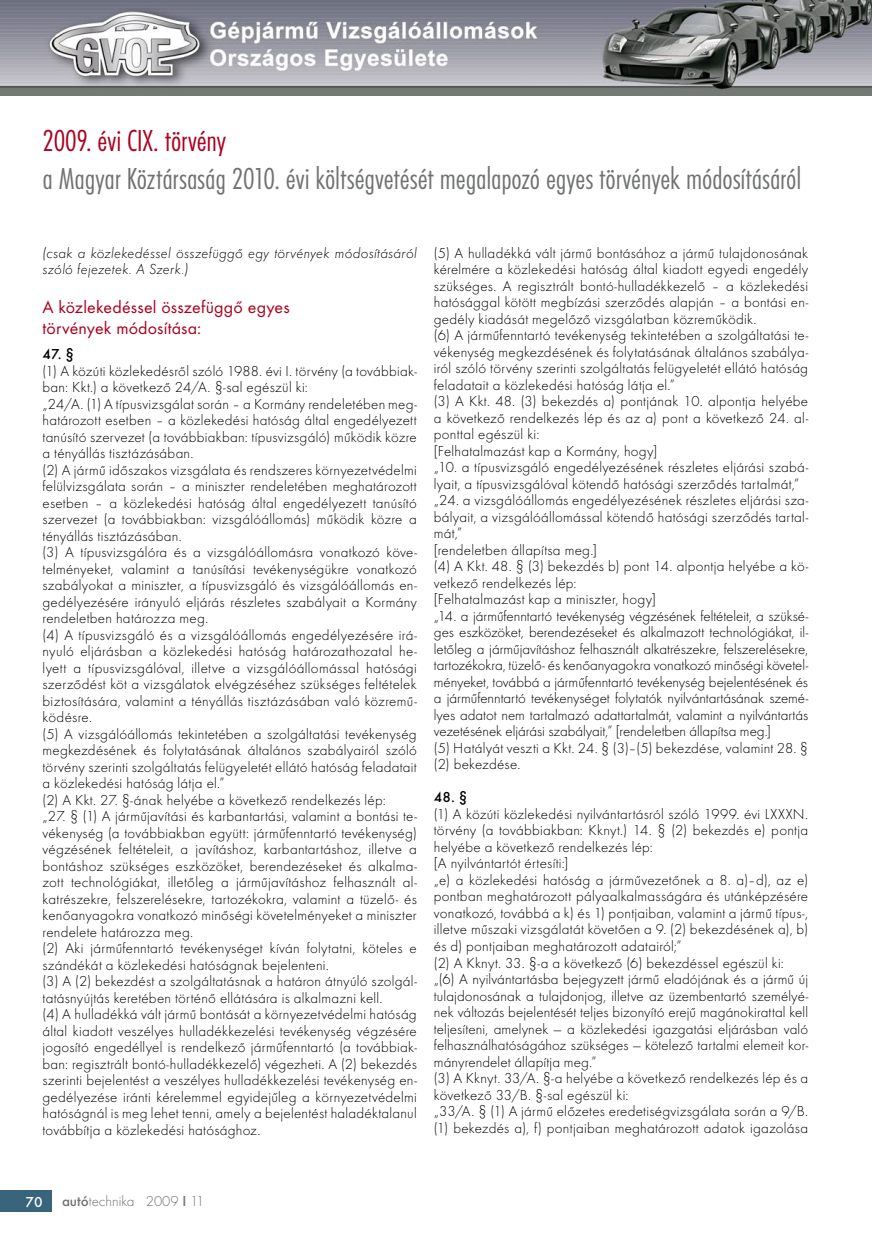
<style>
.page{position:relative;width:872px;height:1246px;background:#fff}
.page>*{position:absolute;margin:0;border:0;box-sizing:border-box;transform-origin:0 0}
.Felcim1{font:31.5px "Futura TOT Lig Con";letter-spacing:-.005em;color:#707172}
.Felcim1-2{font:31.5px "Futura TOT Lig Con";letter-spacing:-.005em;color:#ab011e}
.alcim{font:18px/21.6px "Futura TOT Boo";letter-spacing:.01em;color:#ab011e}
.szöveg{font:300 15px/16.5px "Futura TOT";letter-spacing:.015em;color:#000;text-align:justify}
.szöveg-2{font:italic 300 15px/16.5px "Futura TOT";letter-spacing:.015em;color:#000}
.t1{font:300 15px "Futura TOT";color:#707172}
.szöveg-3{font:500 15px "Futura TOT";color:#000}
.t2{font:500 15px "Futura TOT";color:#fff}
.s1{font-weight:500}
</style>
<div class="page">
<div style="left:0;top:1191px;width:51px;height:21px;background:#38647c"></div>
<img style="left:0;top:0;width:872px;height:96px">
<p class="Felcim1-2" style="left:43px;top:123px;width:185px">2009. évi CIX. törvény</p>
<p class="Felcim1" style="left:43px;top:160px;width:760px">a Magyar Köztársaság 2010. évi költségvetését megalapozó egyes törvények módosításáról</p>
<p class="szöveg-2" style="left:43px;top:245px;width:376px">(csak a közlekedéssel összefüggő egy törvények módosításáról szóló fejezetek. A Szerk.)</p>
<p class="alcim" style="left:43px;top:296px;width:249px">A közlekedéssel összefüggő egyes törvények módosítása:</p>
<p class="szöveg-3" style="left:43px;top:345px;width:33px">47. §</p>
<p class="szöveg" style="left:43px;top:362px;width:376px">(1) A közúti közlekedésről szóló 1988. évi I. törvény (a továbbiak&shy;ban: Kkt.) a következő 24/A. §-sal egészül ki:</p>
<p class="szöveg" style="left:43px;top:395px;width:376px">„24/A. (1) A típusvizsgálat során – a Kormány rendeletében meg&shy;határozott esetben – a közlekedési hatóság által engedélyezett tanúsító szervezet (a továbbiakban: típusvizsgáló) működik közre a tényállás tisztázásában.</p>
<p class="szöveg" style="left:43px;top:461px;width:376px">(2) A jármű időszakos vizsgálata és rendszeres környezetvédelmi felülvizsgálata során – a miniszter rendeletében meghatározott esetben – a közlekedési hatóság által engedélyezett tanúsító szervezet (a továbbiakban: vizsgálóállomás) működik közre a tényállás tisztázásában.</p>
<p class="szöveg" style="left:43px;top:544px;width:376px">(3) A típusvizsgálóra és a vizsgálóállomásra vonatkozó köve&shy;telményeket, valamint a tanúsítási tevékenységükre vonatkozó szabályokat a miniszter, a típusvizsgáló és vizsgálóállomás en&shy;gedélyezésére irányuló eljárás részletes szabályait a Kormány rendeletben határozza meg.</p>
<p class="szöveg" style="left:43px;top:626px;width:376px">(4) A típusvizsgáló és a vizsgálóállomás engedélyezésére irá&shy;nyuló eljárásban a közlekedési hatóság határozathozatal he&shy;lyett a típusvizsgálóval, illetve a vizsgálóállomással hatósági szerződést köt a vizsgálatok elvégzéséhez szükséges feltételek biztosítására, valamint a tényállás tisztázásában való közremű&shy;ködésre.</p>
<p class="szöveg" style="left:43px;top:725px;width:376px">(5) A vizsgálóállomás tekintetében a szolgáltatási tevékenység megkezdésének és folytatásának általános szabályairól szóló törvény szerinti szolgáltatás felügyeletét ellátó hatóság feladatait a közlekedési hatóság látja el.”</p>
<p class="szöveg" style="left:43px;top:791px;width:345px">(2) A Kkt. 27. §-ának helyébe a következő rendelkezés lép:</p>
<p class="szöveg" style="left:43px;top:808px;width:376px">„27. § (1) A járműjavítási és karbantartási, valamint a bontási te&shy;vékenység (a továbbiakban együtt: járműfenntartó tevékenység) végzésének feltételeit, a javításhoz, karbantartáshoz, illetve a bontáshoz szükséges eszközöket, berendezéseket és alkalma&shy;zott technológiákat, illetőleg a járműjavításhoz felhasznált al&shy;katrészekre, felszerelésekre, tartozékokra, valamint a tüzelő- és kenőanyagokra vonatkozó minőségi követelményeket a miniszter rendelete határozza meg.</p>
<p class="szöveg" style="left:43px;top:940px;width:376px">(2) Aki járműfenntartó tevékenységet kíván folytatni, köteles e szándékát a közlekedési hatóságnak bejelenteni.</p>
<p class="szöveg" style="left:43px;top:973px;width:376px">(3) A (2) bekezdést a szolgáltatásnak a határon átnyúló szolgál&shy;tatásnyújtás keretében történő ellátására is alkalmazni kell.</p>
<p class="szöveg" style="left:43px;top:1006px;width:376px">(4) A hulladékká vált jármű bontását a környezetvédelmi hatóság által kiadott veszélyes hulladékkezelési tevékenység végzésére jogosító engedéllyel is rendelkező járműfenntartó (a továbbiak&shy;ban: regisztrált bontó-hulladékkezelő) végezheti. A (2) bekezdés szerinti bejelentést a veszélyes hulladékkezelési tevékenység en&shy;gedélyezése iránti kérelemmel egyidejűleg a környezetvédelmi hatóságnál is meg lehet tenni, amely a bejelentést haladéktalanul továbbítja a közlekedési hatósághoz.</p>
<p class="szöveg" style="left:434px;top:245px;width:376px">(5) A hulladékká vált jármű bontásához a jármű tulajdonosának kérelmére a közlekedési hatóság által kiadott egyedi engedély szükséges. A regisztrált bontó-hulladékkezelő – a közlekedési hatósággal kötött megbízási szerződés alapján – a bontási en&shy;gedély kiadását megelőző vizsgálatban közreműködik.</p>
<p class="szöveg" style="left:434px;top:327px;width:376px">(6) A járműfenntartó tevékenység tekintetében a szolgáltatási te&shy;vékenység megkezdésének és folytatásának általános szabálya&shy;iról szóló törvény szerinti szolgáltatás felügyeletét ellátó hatóság feladatait a közlekedési hatóság látja el.”</p>
<p class="szöveg" style="left:434px;top:393px;width:376px">(3) A Kkt. 48. (3) bekezdés a) pontjának 10. alpontja helyébe a következő rendelkezés lép és az a) pont a következő 24. al&shy;ponttal egészül ki:</p>
<p class="szöveg" style="left:434px;top:443px;width:225px">[Felhatalmazást kap a Kormány, hogy]</p>
<p class="szöveg" style="left:434px;top:459px;width:376px">„10. a típusvizsgáló engedélyezésének részletes eljárási szabá&shy;lyait, a típusvizsgálóval kötendő hatósági szerződés tartalmát,”</p>
<p class="szöveg" style="left:434px;top:492px;width:376px">„24. a vizsgálóállomás engedélyezésének részletes eljárási sza&shy;bályait, a vizsgálóállomással kötendő hatósági szerződés tartal&shy;mát,”</p>
<p class="szöveg" style="left:434px;top:542px;width:165px">[rendeletben állapítsa meg.]</p>
<p class="szöveg" style="left:434px;top:558px;width:376px">(4) A Kkt. 48. § (3) bekezdés b) pont 14. alpontja helyébe a kö&shy;vetkező rendelkezés lép:</p>
<p class="szöveg" style="left:434px;top:591px;width:224px">[Felhatalmazást kap a miniszter, hogy]</p>
<p class="szöveg" style="left:434px;top:608px;width:376px">„14. a járműfenntartó tevékenység végzésének feltételeit, a szüksé&shy;ges eszközöket, berendezéseket és alkalmazott technológiákat, il&shy;letőleg a járműjavításhoz felhasznált alkatrészekre, felszerelésekre, tartozékokra, tüzelő- és kenőanyagokra vonatkozó minőségi követel&shy;ményeket, továbbá a járműfenntartó tevékenység bejelentésének és a járműfenntartó tevékenységet folytatók nyilvántartásának szemé&shy;lyes adatot nem tartalmazó adattartalmát, valamint a nyilvántartás vezetésének eljárási szabályait,” [rendeletben állapítsa meg.]</p>
<p class="szöveg" style="left:434px;top:740px;width:376px">(5) Hatályát veszti a Kkt. 24. § (3)–(5) bekezdése, valamint 28. § (2) bekezdése.</p>
<p class="szöveg-3" style="left:434px;top:789px;width:35px">48. §</p>
<p class="szöveg" style="left:434px;top:806px;width:376px">(1) A közúti közlekedési nyilvántartásról szóló 1999. évi LXXXN. törvény (a továbbiakban: Kknyt.) 14. § (2) bekezdés e) pontja helyébe a következő rendelkezés lép:</p>
<p class="szöveg" style="left:434px;top:855px;width:136px">[A nyilvántartót értesíti:]</p>
<p class="szöveg" style="left:434px;top:872px;width:376px">„e) a közlekedési hatóság a járművezetőnek a 8. a)–d), az e) pontban meghatározott pályaalkalmasságára és utánképzésére vonatkozó, továbbá a k) és 1) pontjaiban, valamint a jármű típus-, illetve műszaki vizsgálatát követően a 9. (2) bekezdésének a), b) és d) pontjaiban meghatározott adatairól;”</p>
<p class="szöveg" style="left:434px;top:954px;width:351px">(2) A Kknyt. 33. §-a a következő (6) bekezdéssel egészül ki:</p>
<p class="szöveg" style="left:434px;top:971px;width:376px">„(6) A nyilvántartásba bejegyzett jármű eladójának és a jármű új tulajdonosának a tulajdonjog, illetve az üzembentartó személyé&shy;nek változás bejelentését teljes bizonyító erejű magánokirattal kell teljesíteni, amelynek — a közlekedési igazgatási eljárásban való felhasználhatóságához szükséges — kötelező tartalmi elemeit kor&shy;mányrendelet állapítja meg.”</p>
<p class="szöveg" style="left:434px;top:1070px;width:376px">(3) A Kknyt. 33/A. §-a helyébe a következő rendelkezés lép és a következő 33/B. §-sal egészül ki:</p>
<p class="szöveg" style="left:434px;top:1103px;width:376px">„33/A. § (1) A jármű előzetes eredetiségvizsgálata során a 9/B. (1) bekezdés a), f) pontjaiban meghatározott adatok igazolása</p>
<p class="t2" style="left:26px;top:1193px;width:19px">70</p>
<p class="t1" style="left:62px;top:1193px;width:144px"><span class="s1">autó</span>technika 2009 <span class="s1">I</span> 11</p>
</div>
